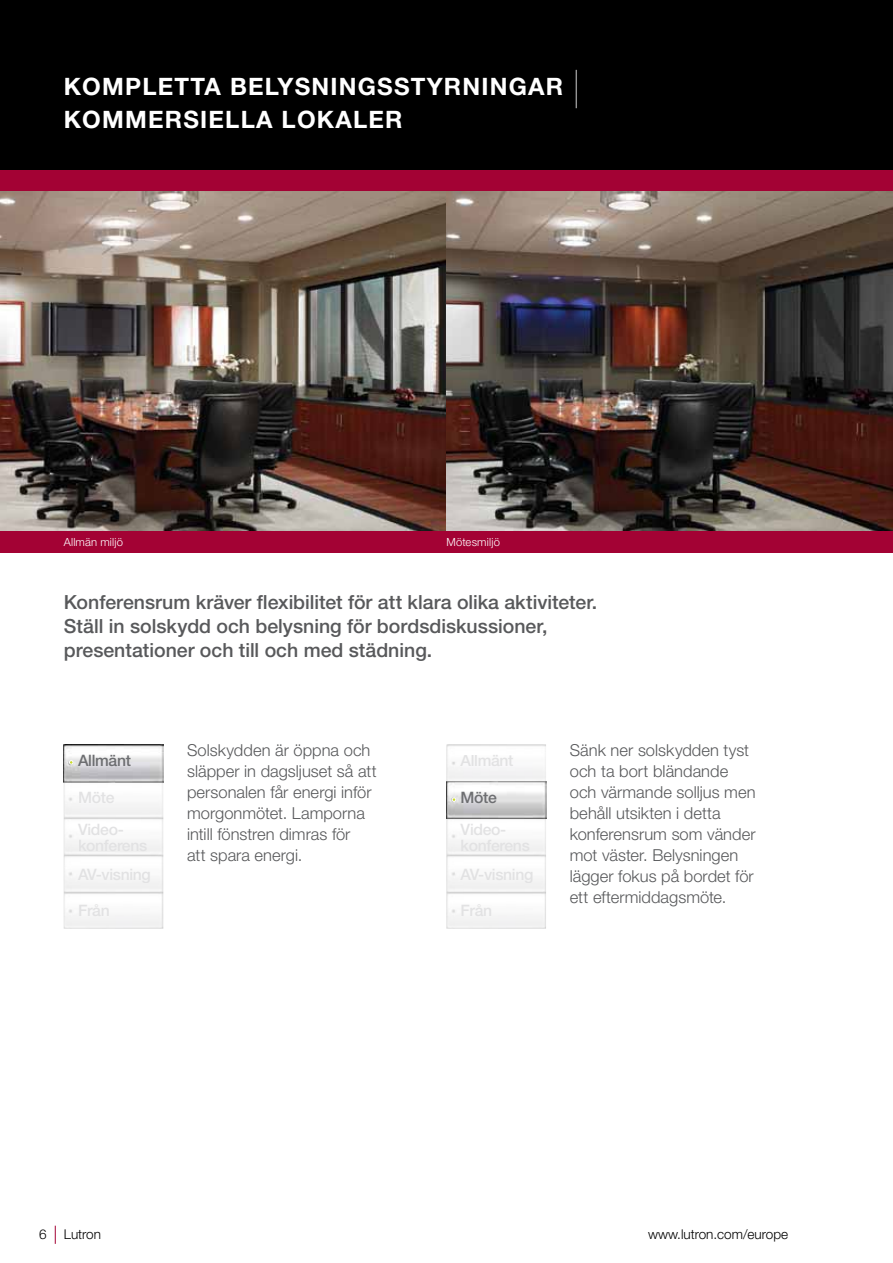
<style>
.page{position:relative;width:893px;height:1263px;background:#fff}
.page>*{position:absolute;margin:0;border:0;box-sizing:border-box;transform-origin:0 0}
.t1{font:700 24px/33px "Helvetica Neue LT Std";letter-spacing:.05em;color:#fff}
.t2{font:500 19.5px/24px "Helvetica Neue LT Std";color:#58595b}
.t3{font:300 16.5px/21px "Helvetica Neue LT Std";color:#58595b}
.t4{font:500 15.75px/31.5px "Helvetica Neue LT Std";letter-spacing:-.02em;color:#e2e2e3}
.t5{font:500 15.75px "Helvetica Neue LT Std";letter-spacing:-.02em;color:#6d6e71}
.t6{font:300 13.5px "Helvetica Neue LT Std";color:#000}
.t7{font:300 11.25px "Helvetica Neue LT Std";letter-spacing:.015em;color:#fff}
.s1{font-weight:200;font-size:38.4px}
</style>
<div class="page">
<div style="left:0;top:0;width:893px;height:170px;background:#000"></div>
<div style="left:0;top:170px;width:893px;height:21px;background:#a30234"></div>
<svg style="left:55px;top:1226px;width:1px;height:18px"></svg>
<img style="left:0;top:191px;width:446px;height:340px">
<img style="left:446px;top:191px;width:447px;height:340px">
<div style="left:0;top:531px;width:893px;height:22px;background:#a30234"></div>
<img style="left:446px;top:781px;width:100px;height:38px">
<img style="left:64px;top:744px;width:99px;height:38px">
<svg style="left:452px;top:798px;width:4px;height:3px"></svg>
<svg style="left:69px;top:760px;width:4px;height:4px"></svg>
<svg style="left:63px;top:782px;width:101px;height:147px"></svg>
<img style="left:79px;top:792px;width:35px;height:11px">
<img style="left:78px;top:823px;width:45px;height:12px">
<img style="left:79px;top:840px;width:68px;height:11px">
<img style="left:78px;top:868px;width:72px;height:15px">
<img style="left:79px;top:904px;width:30px;height:12px">
<svg style="left:446px;top:744px;width:100px;height:37px"></svg>
<img style="left:460px;top:755px;width:53px;height:11px">
<svg style="left:446px;top:819px;width:100px;height:110px"></svg>
<img style="left:460px;top:823px;width:46px;height:12px">
<img style="left:462px;top:840px;width:67px;height:11px">
<img style="left:460px;top:868px;width:73px;height:15px">
<img style="left:462px;top:904px;width:29px;height:12px">
<h1 class="t1" style="left:64px;top:72px;width:518px">KOMPLETTA BELYSNINGSSTYRNINGAR <span class="s1">|<br></span>KOMMERSIELLA LOKALER</h1>
<p class="t7" style="left:64px;top:538px;width:61px">Allmän miljö</p>
<p class="t7" style="left:446px;top:538px;width:55px">Mötesmiljö</p>
<p class="t2" style="left:64px;top:593px;width:535px">Konferensrum kräver flexibilitet för att klara olika aktiviteter.<br>Ställ in solskydd och belysning för bordsdiskussioner, presentationer och till och med städning.</p>
<p class="t5" style="left:78px;top:755px;width:54px">Allmänt</p>
<p class="t4" style="left:78px;top:783px;width:47px">Möte<br>Video-</p>
<p class="t4" style="left:78px;top:860px;width:74px">AV-visning</p>
<p class="t4" style="left:78px;top:897px;width:33px">Från</p>
<p class="t3" style="left:187px;top:742px;width:191px">Solskydden är öppna och släpper in dagsljuset så att personalen får energi inför morgonmötet. Lamporna intill fönstren dimras för<br>att spara energi.</p>
<p class="t3" style="left:570px;top:742px;width:187px">Sänk ner solskydden tyst och ta bort bländande och värmande solljus men behåll utsikten i detta konferensrum som vänder mot väster. Belysningen lägger fokus på bordet för ett eftermiddagsmöte.</p>
<p class="t4" style="left:461px;top:747px;width:54px">Allmänt</p>
<p class="t5" style="left:461px;top:792px;width:38px">Möte</p>
<p class="t4" style="left:461px;top:815px;width:47px">Video-</p>
<p class="t4" style="left:461px;top:860px;width:74px">AV-visning</p>
<p class="t4" style="left:461px;top:897px;width:33px">Från</p>
<p class="t6" style="left:39px;top:1229px;width:9px">6</p>
<p class="t6" style="left:64px;top:1229px;width:39px">Lutron</p>
<p class="t6" style="left:648px;top:1229px;width:142px">www.lutron.com/europe</p>
</div>
